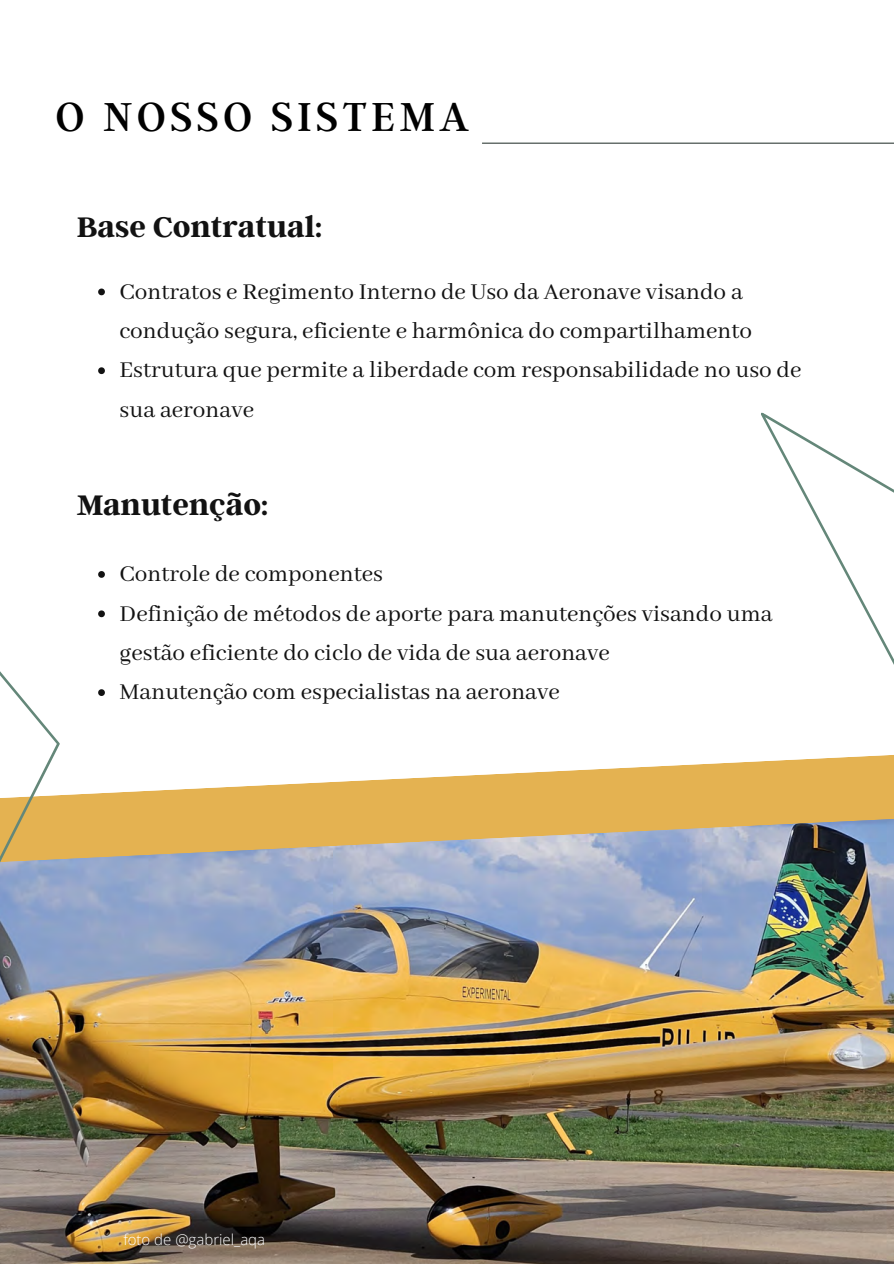
<style>
.page{position:relative;width:894px;height:1264px;background:#fff}
.page>*{position:absolute;margin:0;border:0;box-sizing:border-box;transform-origin:0 0}
.t1{font:45px "Argent CF";letter-spacing:.1em;color:#000}
.t2{font:700 31.5px "Argent CF";color:#121212}
.t3{font:25.2px/39.3px "Abhaya Libre";color:#121212}
.t4{font:300 15px "Open Sans";color:#fff}
</style>
<div class="page">
<img style="left:0;top:865px;width:893px;height:398px">
<svg style="left:148px;top:767px;width:745px;height:98px;fill:#e4b251"></svg>
<svg style="left:645px;top:412px;width:248px;height:452px"></svg>
<svg style="left:482px;top:142px;width:411px;height:2px"></svg>
<svg style="left:98px;top:288px;width:7px;height:7px"></svg>
<svg style="left:98px;top:367px;width:7px;height:7px"></svg>
<svg style="left:0;top:571px;width:148px;height:434px"></svg>
<p class="t1" style="left:55px;top:88px;width:415px">O NOSSO SISTEMA</p>
<h1 class="t2" style="left:77px;top:206px;width:247px">Base Contratual:</h1>
<h2 class="t3" style="left:120px;top:273px;width:633px">Contratos e Regimento Interno de Uso da Aeronave visando a condução segura, eficiente e harmônica do compartilhamento</h2>
<p class="t3" style="left:120px;top:351px;width:683px">Estrutura que permite a liberdade com responsabilidade no uso de sua aeronave</p>
<p class="t2" style="left:77px;top:484px;width:193px">Manutenção:</p>
<h2 class="t3" style="left:120px;top:555px;width:265px">Controle de componentes</h2>
<p class="t3" style="left:120px;top:594px;width:654px">Definição de métodos de aporte para manutenções visando uma gestão eficiente do ciclo de vida de sua aeronave</p>
<p class="t3" style="left:120px;top:673px;width:441px">Manutenção com especialistas na aeronave</p>
<p class="t4" style="left:123px;top:1228px;width:143px">foto de @gabriel_aqa</p>
</div>
